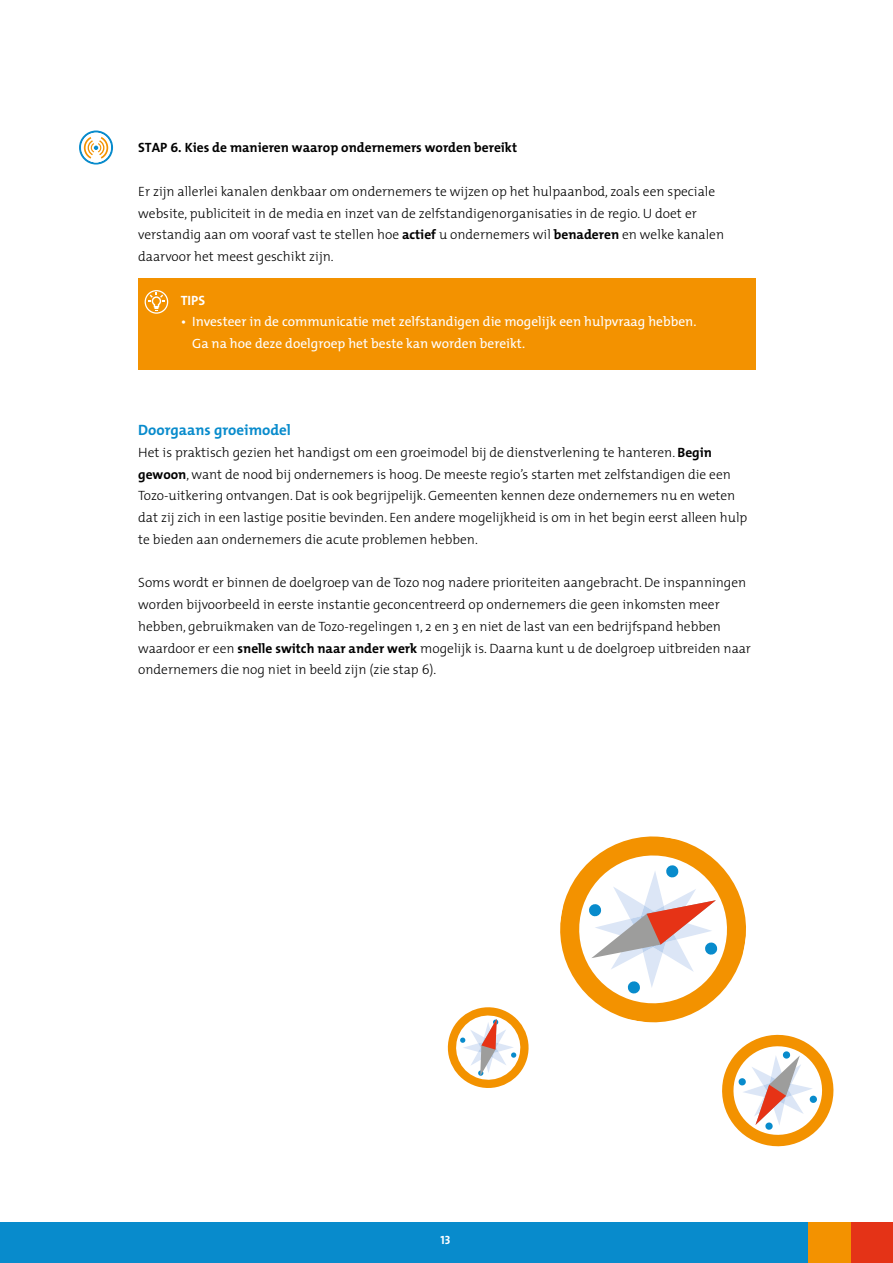
<style>
.page{position:relative;width:893px;height:1263px;background:#fff}
.page>*{position:absolute;margin:0;border:0;box-sizing:border-box;transform-origin:0 0}
.Tussenkop{font:700 15px "The Mix";color:#088bcc}
.Bodytekst{font:300 13.5px/21.8px "The Mix";color:#000}
.Bodytekst-2{font:13.5px/21.8px "The Mix";color:#fff}
.Bodytekst-3{font:700 13.5px "The Mix";color:#000}
.Bodytekst-4{font:13.5px "The Mix Bold Caps";color:#fff}
.t1{font:12px "The Mix Bold Caps";color:#fff}
.s1{font-family:"The Mix Bold Caps";font-weight:400}
.s2{font-weight:700}
</style>
<div class="page">
<div style="left:138px;top:278px;width:617px;height:92px;background:#f39200"></div>
<div style="left:0;top:1222px;width:831px;height:41px;background:#088bcc"></div>
<div style="left:850px;top:1222px;width:43px;height:41px;background:#e43317"></div>
<div style="left:808px;top:1222px;width:42px;height:41px;background:#f39200"></div>
<svg style="left:145px;top:290px;width:23px;height:24px"></svg>
<svg style="left:447px;top:1007px;width:82px;height:81px"></svg>
<svg style="left:560px;top:836px;width:274px;height:311px"></svg>
<svg style="left:79px;top:131px;width:34px;height:34px"></svg>
<p class="Bodytekst-3" style="left:138px;top:136px;width:380px">STAP <span class="s1">6</span>. Kies de manieren waarop ondernemers worden bereikt</p>
<p class="Bodytekst" style="left:138px;top:180px;width:587px">Er zijn allerlei kanalen denkbaar om ondernemers te wijzen op het hulpaanbod, zoals een speciale website, publiciteit in de media en inzet van de zelfstandigenorganisaties in de regio. U doet er verstandig aan om vooraf vast te stellen hoe <span class="s2">actief</span> u ondernemers wil <span class="s2">benaderen</span> en welke kanalen daarvoor het meest geschikt zijn.</p>
<p class="Bodytekst-4" style="left:181px;top:289px;width:26px">TIPS</p>
<p class="Bodytekst-2" style="left:192px;top:310px;width:506px;text-indent:-11px">• Investeer in de communicatie met zelfstandigen die mogelijk een hulpvraag hebben.<br>Ga na hoe deze doelgroep het beste kan worden bereikt.</p>
<p class="Tussenkop" style="left:138px;top:417px;width:154px">Doorgaans groeimodel</p>
<p class="Bodytekst" style="left:138px;top:441px;width:611px">Het is praktisch gezien het handigst om een groeimodel bij de dienstverlening te hanteren. <span class="s2">Begin gewoon</span>, want de nood bij ondernemers is hoog. De meeste regio’s starten met zelfstandigen die een Tozo-uitkering ontvangen. Dat is ook begrijpelijk. Gemeenten kennen deze ondernemers nu en weten dat zij zich in een lastige positie bevinden. Een andere mogelijkheid is om in het begin eerst alleen hulp te bieden aan ondernemers die acute problemen hebben.</p>
<p class="Bodytekst" style="left:138px;top:571px;width:614px">Soms wordt er binnen de doelgroep van de Tozo nog nadere prioriteiten aangebracht. De inspanningen worden bijvoorbeeld in eerste instantie geconcentreerd op ondernemers die geen inkomsten meer hebben, gebruikmaken van de Tozo-regelingen 1, 2 en 3 en niet de last van een bedrijfspand hebben waardoor er een <span class="s2">snelle switch naar ander werk</span> mogelijk is. Daarna kunt u de doelgroep uitbreiden naar ondernemers die nog niet in beeld zijn (zie stap 6).</p>
<p class="t1" style="left:440px;top:1229px;width:12px">13</p>
</div>
